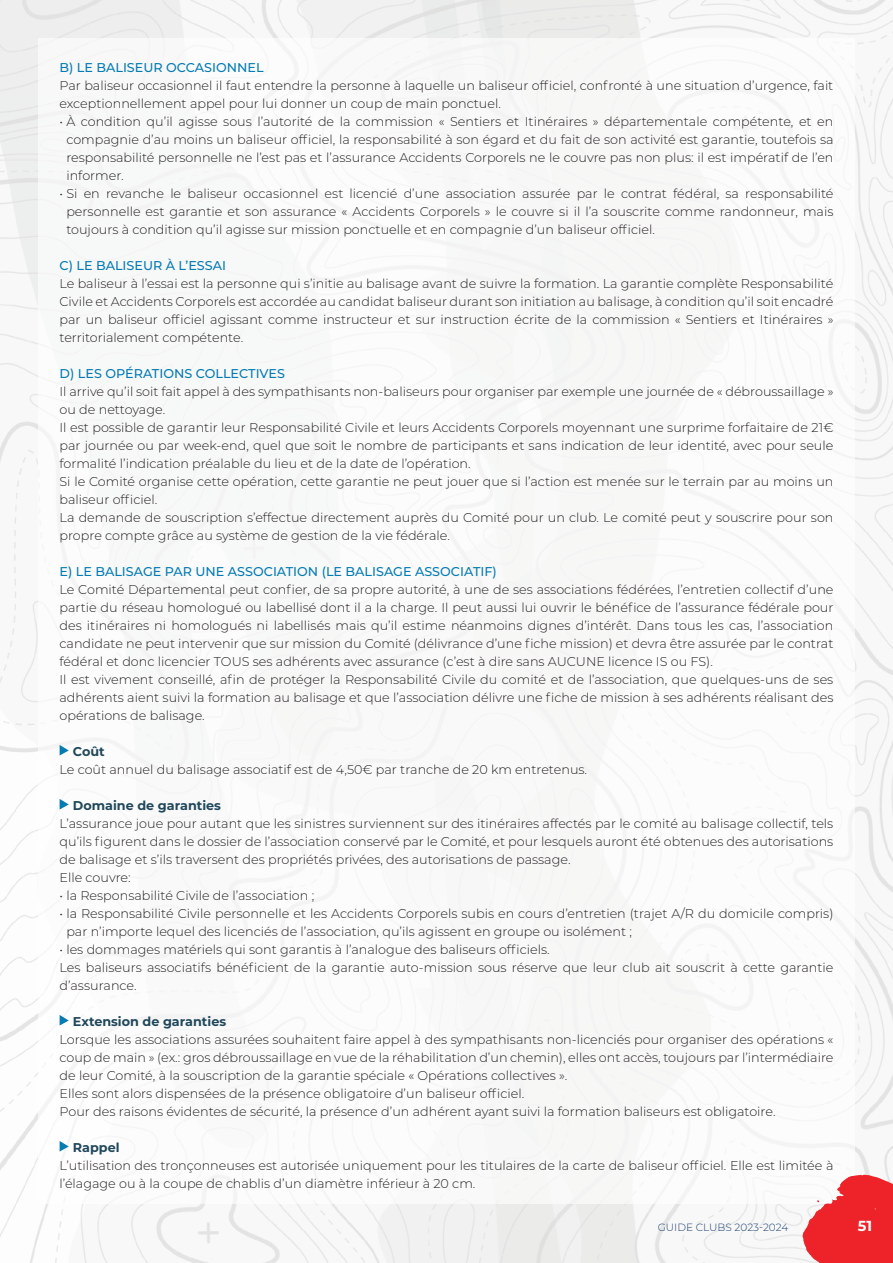
<style>
.page{position:relative;width:893px;height:1263px;background:#fff}
.page>*{position:absolute;margin:0;border:0;box-sizing:border-box;transform-origin:0 0}
.t1{font:700 14.55px "Montserrat";color:#fff}
.t2{font:300 12.75px/18px "Montserrat";color:#231f20}
.t3{font:500 12.75px "Montserrat";color:#057bb3}
.t4{font:700 12.75px "Montserrat";color:#20475b}
.t5{font:300 10.5px "Montserrat";color:#1b3d70}
</style>
<div class="page">
<img style="left:0;top:0;width:893px;height:1263px">
<div style="left:38px;top:38px;width:817px;height:1165px;background:#fff"></div>
<svg style="left:802px;top:1175px;width:91px;height:88px"></svg>
<svg style="left:60px;top:745px;width:9px;height:10px"></svg>
<svg style="left:60px;top:799px;width:9px;height:10px"></svg>
<svg style="left:60px;top:1015px;width:9px;height:10px"></svg>
<svg style="left:60px;top:1141px;width:9px;height:10px"></svg>
<p class="t3" style="left:60px;top:59px;width:206px">B) LE BALISEUR OCCASIONNEL</p>
<p class="t2" style="left:60px;top:76px;width:775px">Par baliseur occasionnel il faut entendre la personne à laquelle un baliseur officiel, confronté à une situation d’urgence, fait exceptionnellement appel pour lui donner un coup de main ponctuel.</p>
<p class="t2" style="left:66px;top:112px;width:769px;text-align:justify;text-indent:-7px">• À condition qu’il agisse sous l’autorité de la commission « Sentiers et Itinéraires » départementale compétente, et en compagnie d’au moins un baliseur officiel, la responsabilité à son égard et du fait de son activité est garantie, toutefois sa responsabilité personnelle ne l’est pas et l’assurance Accidents Corporels ne le couvre pas non plus: il est impératif de l’en informer.</p>
<p class="t2" style="left:66px;top:184px;width:769px;text-align:justify;text-indent:-7px">• Si en revanche le baliseur occasionnel est licencié d’une association assurée par le contrat fédéral, sa responsabilité personnelle est garantie et son assurance « Accidents Corporels » le couvre si il l’a souscrite comme randonneur, mais toujours à condition qu’il agisse sur mission ponctuelle et en compagnie d’un baliseur officiel.</p>
<p class="t3" style="left:60px;top:257px;width:168px">C) LE BALISEUR À L’ESSAI</p>
<p class="t2" style="left:60px;top:274px;width:775px;text-align:justify">Le baliseur à l’essai est la personne qui s’initie au balisage avant de suivre la formation. La garantie complète Responsabilité Civile et Accidents Corporels est accordée au candidat baliseur durant son initiation au balisage, à condition qu’il soit encadré par un baliseur officiel agissant comme instructeur et sur instruction écrite de la commission « Sentiers et Itinéraires » territorialement compétente.</p>
<p class="t3" style="left:60px;top:365px;width:227px">D) LES OPÉRATIONS COLLECTIVES</p>
<p class="t2" style="left:60px;top:382px;width:775px">Il arrive qu’il soit fait appel à des sympathisants non-baliseurs pour organiser par exemple une journée de « débroussaillage » ou de nettoyage.<br>Il est possible de garantir leur Responsabilité Civile et leurs Accidents Corporels moyennant une surprime forfaitaire de 21€ par journée ou par week-end, quel que soit le nombre de participants et sans indication de leur identité, avec pour seule formalité l’indication préalable du lieu et de la date de l’opération.<br>Si le Comité organise cette opération, cette garantie ne peut jouer que si l’action est menée sur le terrain par au moins un baliseur officiel.<br>La demande de souscription s’effectue directement auprès du Comité pour un club. Le comité peut y souscrire pour son propre compte grâce au système de gestion de la vie fédérale.</p>
<p class="t3" style="left:60px;top:563px;width:439px">E) LE BALISAGE PAR UNE ASSOCIATION (LE BALISAGE ASSOCIATIF)</p>
<p class="t2" style="left:60px;top:580px;width:775px">Le Comité Départemental peut confier, de sa propre autorité, à une de ses associations fédérées, l’entretien collectif d’une partie du réseau homologué ou labellisé dont il a la charge. Il peut aussi lui ouvrir le bénéfice de l’assurance fédérale pour des itinéraires ni homologués ni labellisés mais qu’il estime néanmoins dignes d’intérêt. Dans tous les cas, l’association candidate ne peut intervenir que sur mission du Comité (délivrance d’une fiche mission) et devra être assurée par le contrat fédéral et donc licencier TOUS ses adhérents avec assurance (c’est à dire sans AUCUNE licence IS ou FS).<br>Il est vivement conseillé, afin de protéger la Responsabilité Civile du comité et de l’association, que quelques-uns de ses adhérents aient suivi la formation au balisage et que l’association délivre une fiche de mission à ses adhérents réalisant des opérations de balisage.</p>
<p class="t4" style="left:73px;top:742px;width:33px">Coût</p>
<p class="t2" style="left:60px;top:760px;width:529px">Le coût annuel du balisage associatif est de 4,50€ par tranche de 20 km entretenus.</p>
<p class="t4" style="left:73px;top:796px;width:150px">Domaine de garanties</p>
<p class="t2" style="left:60px;top:814px;width:775px">L’assurance joue pour autant que les sinistres surviennent sur des itinéraires affectés par le comité au balisage collectif, tels qu’ils figurent dans le dossier de l’association conservé par le Comité, et pour lesquels auront été obtenues des autorisations de balisage et s’ils traversent des propriétés privées, des autorisations de passage.<br>Elle couvre:</p>
<p class="t2" style="left:60px;top:886px;width:256px">• la Responsabilité Civile de l’association ;</p>
<p class="t2" style="left:66px;top:904px;width:769px;text-indent:-7px">• la Responsabilité Civile personnelle et les Accidents Corporels subis en cours d’entretien (trajet A/R du domicile compris) par n’importe lequel des licenciés de l’association, qu’ils agissent en groupe ou isolément ;</p>
<p class="t2" style="left:60px;top:940px;width:775px">• les dommages matériels qui sont garantis à l’analogue des baliseurs officiels.<br>Les baliseurs associatifs bénéficient de la garantie auto-mission sous réserve que leur club ait souscrit à cette garantie d’assurance.</p>
<p class="t4" style="left:73px;top:1012px;width:155px">Extension de garanties</p>
<p class="t2" style="left:60px;top:1030px;width:775px">Lorsque les associations assurées souhaitent faire appel à des sympathisants non-licenciés pour organiser des opérations « coup de main » (ex.: gros débroussaillage en vue de la réhabilitation d’un chemin), elles ont accès, toujours par l’intermédiaire de leur Comité, à la souscription de la garantie spéciale « Opérations collectives ».<br>Elles sont alors dispensées de la présence obligatoire d’un baliseur officiel.<br>Pour des raisons évidentes de sécurité, la présence d’un adhérent ayant suivi la formation baliseurs est obligatoire.</p>
<p class="t4" style="left:73px;top:1138px;width:48px">Rappel</p>
<p class="t2" style="left:60px;top:1156px;width:775px">L’utilisation des tronçonneuses est autorisée uniquement pour les titulaires de la carte de baliseur officiel. Elle est limitée à l’élagage ou à la coupe de chablis d’un diamètre inférieur à 20 cm.</p>
<p class="t5" style="left:658px;top:1220px;width:132px">GUIDE CLUBS 2023-2024</p>
<p class="t1" style="left:858px;top:1215px;width:16px">51</p>
</div>
